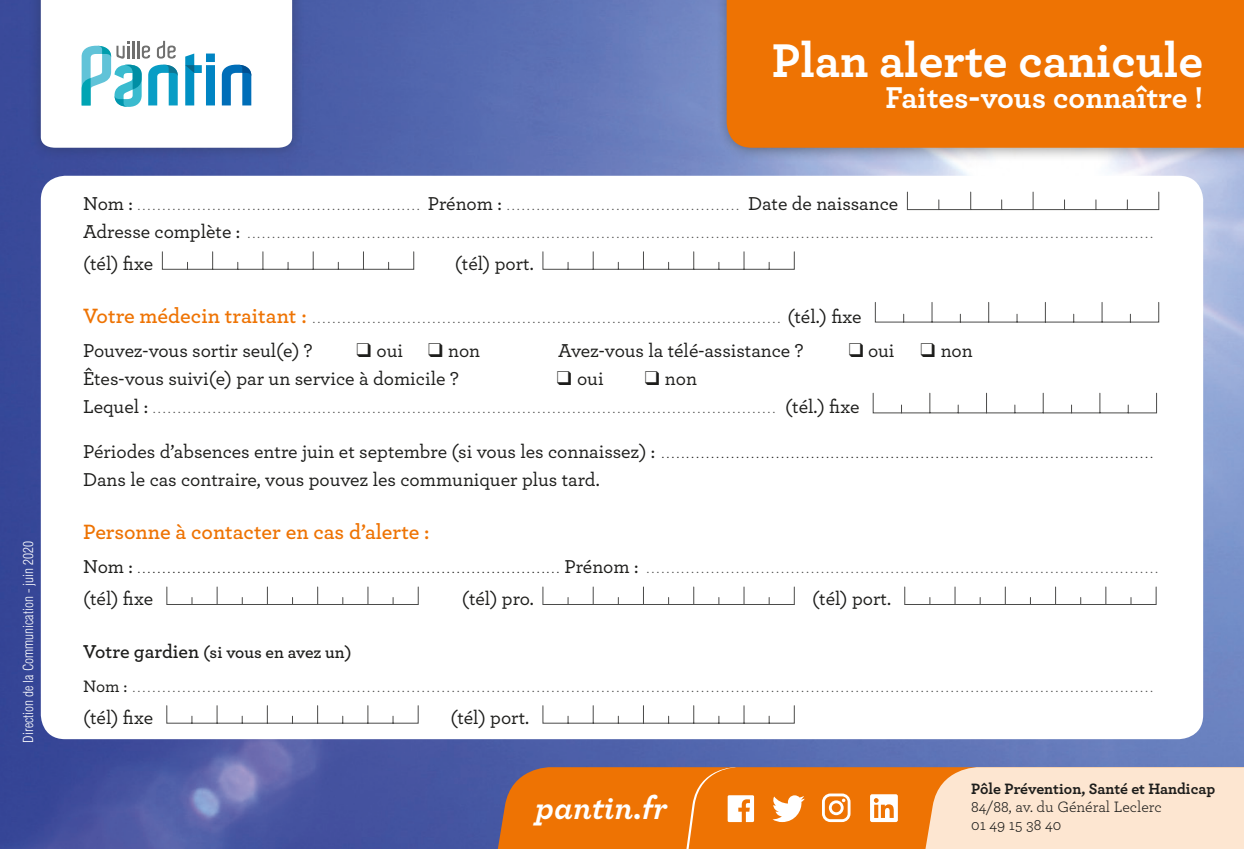
<style>
.page{position:relative;width:1244px;height:849px;background:#fff}
.page>*{position:absolute;margin:0;border:0;box-sizing:border-box;transform-origin:0 0}
.t1{font:700 49.73px "Archer";color:#fff}
.t2{font:italic 700 33.07px "Archer";color:#fff}
.t3{font:700 31.5px "Archer";color:#fff}
.t4{font:600 21.6px "Archer";color:#ee7303}
.t5{font:500 19.57px "Archer";color:#1d1d1b}
.t6{font:600 17.32px "Archer";letter-spacing:-.01em;color:#1d1d1b}
.t7{font:15.75px "Archer";color:#1d1d1b}
.t8{font:700 15.75px "Archer";color:#1d1d1b}
.t9{font:300 condensed 13.5px "Helvetica";color:#fff}
.t10{font:13.05px "Archer";color:#4b4b4a}
.t11{font:13.05px "Archer";color:#1d1d1b}
.s1{font-weight:500;font-size:19.57px;color:#1d1d1b}
.s2{font-weight:600;font-size:21.6px;color:#ee7303}
.s3{font-weight:500;font-size:19.57px}
.s4{color:#1d1d1b}
.s5{font-size:19.57px}
.s6{font-weight:500;font-size:17.32px;color:#1d1d1b}
</style>
<div class="page">
<img style="left:0;top:0;width:1244px;height:848px">
<div style="left:41px;top:176px;width:1162px;height:563px;background:#fff;border-radius:24px"></div>
<div style="left:716px;top:0;width:528px;height:162px;background:#1d1d1b;opacity:.4"></div>
<div style="left:726px;top:0;width:518px;height:148px;background:#ee7303"></div>
<svg style="left:906px;top:191px;width:253px;height:19px"></svg>
<svg style="left:162px;top:251px;width:252px;height:19px"></svg>
<svg style="left:542px;top:251px;width:253px;height:19px"></svg>
<svg style="left:874px;top:302px;width:285px;height:21px"></svg>
<svg style="left:872px;top:392px;width:285px;height:21px"></svg>
<svg style="left:166px;top:586px;width:253px;height:19px"></svg>
<svg style="left:542px;top:586px;width:253px;height:19px"></svg>
<svg style="left:904px;top:586px;width:253px;height:19px"></svg>
<svg style="left:166px;top:705px;width:253px;height:18px"></svg>
<svg style="left:542px;top:705px;width:253px;height:18px"></svg>
<div style="left:493px;top:767px;width:427px;height:81px;background:#ee7303"></div>
<svg style="left:920px;top:767px;width:324px;height:81px"></svg>
<svg style="left:682px;top:767px;width:72px;height:81px"></svg>
<svg style="left:772px;top:795px;width:33px;height:26px"></svg>
<svg style="left:870px;top:794px;width:28px;height:27px"></svg>
<svg style="left:822px;top:793px;width:28px;height:28px"></svg>
<div style="left:28px;top:0;width:277px;height:160px;background:#1d1d1b;opacity:.3"></div>
<svg style="left:41px;top:0;width:251px;height:148px"></svg>
<p class="t9" style="left:20px;top:742px;width:203px;rotate:-90deg">Direction de la Communication - juin 2020</p>
<p class="t1" style="left:772px;top:21px;width:433px">Plan alerte canicule</p>
<p class="t3" style="left:885px;top:73px;width:319px">Faites-vous connaître !</p>
<p class="t10" style="left:83px;top:196px;width:816px"><span class="s1">Nom :</span> ......................................................... <span class="s1">Prénom :</span> ............................................... <span class="s1">Date de naissance</span></p>
<p class="t10" style="left:83px;top:225px;width:1071px"><span class="s1">Adresse complète :</span> ......................................................................................................................................................................................</p>
<p class="t5" style="left:83px;top:251px;width:72px">(tél) fixe</p>
<p class="t5" style="left:455px;top:251px;width:80px">(tél) port.</p>
<p class="t10" style="left:83px;top:309px;width:780px"><span class="s2">Votre médecin traitant :</span> .............................................................................................. <span class="s1">(tél.) fixe</span></p>
<p class="t5" style="left:83px;top:338px;width:231px">Pouvez-vous sortir seul(e) ?</p>
<p class="t5" style="left:356px;top:338px;width:48px">❑ oui</p>
<p class="t5" style="left:428px;top:338px;width:54px">❑ non</p>
<p class="t5" style="left:558px;top:338px;width:247px">Avez-vous la télé-assistance ?</p>
<p class="t5" style="left:849px;top:338px;width:47px">❑ oui</p>
<p class="t5" style="left:920px;top:338px;width:54px">❑ non</p>
<p class="t5" style="left:83px;top:366px;width:377px">Êtes-vous suivi(e) par un service à domicile ?</p>
<p class="t5" style="left:557px;top:366px;width:48px">❑ oui</p>
<p class="t5" style="left:645px;top:366px;width:54px">❑ non</p>
<p class="t10" style="left:83px;top:400px;width:778px"><span class="s1">Lequel :</span> ............................................................................................................................. <span class="s1">(tél.) fixe</span></p>
<p class="t11" style="left:83px;top:444px;width:1071px"><span class="s3">Périodes d’absences entre juin et septembre (si vous les connaissez) :</span> ...................................................................................................</p>
<p class="t5" style="left:83px;top:467px;width:518px">Dans le cas contraire, vous pouvez les communiquer plus tard.</p>
<p class="t4" style="left:83px;top:518px;width:348px">Personne à contacter en cas d’alerte :</p>
<p class="t10" style="left:83px;top:560px;width:1076px"><span class="s1">Nom :</span> <span class="s4">.....................................................................................</span> <span class="s1">Prénom :</span> .......................................................................................................</p>
<p class="t5" style="left:83px;top:586px;width:72px">(tél) fixe</p>
<p class="t5" style="left:462px;top:586px;width:73px">(tél) pro.</p>
<p class="t5" style="left:812px;top:586px;width:80px">(tél) port.</p>
<p class="t6" style="left:83px;top:641px;width:270px"><span class="s5">Votre gardien</span> (si vous en avez un)</p>
<p class="t10" style="left:83px;top:678px;width:1071px"><span class="s6">Nom :</span> .............................................................................................................................................................................................................</p>
<p class="t5" style="left:83px;top:704px;width:72px">(tél) fixe</p>
<p class="t5" style="left:450px;top:704px;width:80px">(tél) port.</p>
<p class="t2" style="left:535px;top:781px;width:133px">pantin.fr</p>
<p class="t8" style="left:971px;top:776px;width:246px">Pôle Prévention, Santé et Handicap</p>
<p class="t7" style="left:971px;top:796px;width:192px">84/88, av. du Général Leclerc</p>
<p class="t7" style="left:971px;top:814px;width:92px">01 49 15 38 40</p>
</div>
